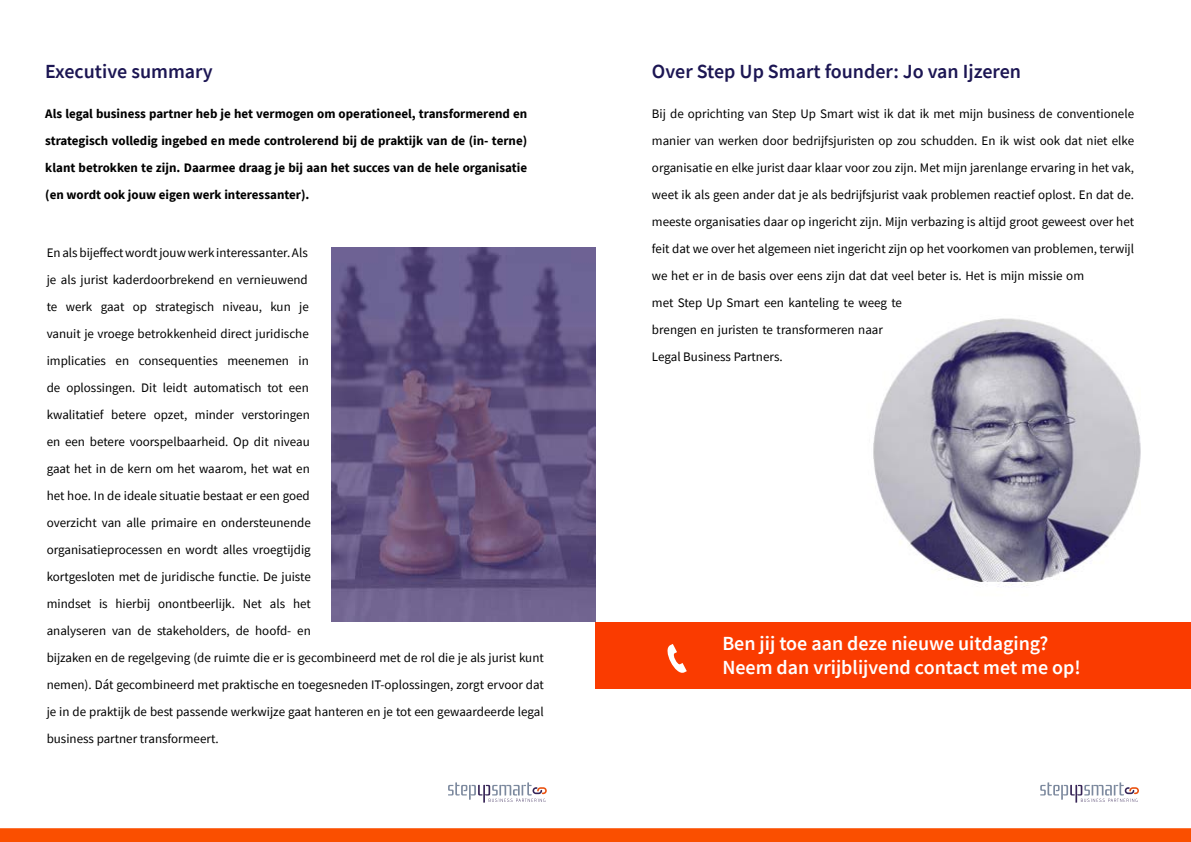
<style>
.page{position:relative;width:1191px;height:842px;background:#fff}
.page>*{position:absolute;margin:0;border:0;box-sizing:border-box;transform-origin:0 0}
.t1{font:600 20px/24px "Source Sans Pro";color:#fff}
.t2{font:600 20px "Source Sans Pro";color:#1c1653}
.t3{font:13px/27px "Source Sans Pro";color:#000}
.t4{font:700 13px/27px "Source Sans Pro";color:#000;text-align:justify}
</style>
<div class="page">
<svg style="left:0;top:828px;width:1191px;height:14px;background:#fa5104"></svg>
<svg style="left:448px;top:782px;width:99px;height:21px"></svg>
<svg style="left:1040px;top:782px;width:99px;height:21px"></svg>
<img style="left:873px;top:318px;width:268px;height:269px">
<div style="left:595px;top:623px;width:596px;height:66px;background:#fa3b00"></div>
<img style="left:331px;top:247px;width:264px;height:374px">
<svg style="left:667px;top:644px;width:20px;height:29px"></svg>
<h1 class="t2" style="left:45px;top:59px;width:169px">Executive summary</h1>
<p class="t4" style="left:45px;top:100px;width:483px">Als legal business partner heb je het vermogen om operationeel, transformerend en strategisch volledig ingebed en mede controlerend bij de praktijk van de (in- terne) klant betrokken te zijn. Daarmee draag je bij aan het succes van de hele organisatie (en wordt ook jouw eigen werk interessanter).</p>
<p class="t3" style="left:47px;top:239px;width:499px">En als bijeffect wordt jouw werk interessanter. Als<br>je als jurist kaderdoorbrekend en vernieuwend<br>te werk gaat op strategisch niveau, kun je<br>vanuit je vroege betrokkenheid direct juridische<br>implicaties en consequenties meenemen in<br>de oplossingen. Dit leidt automatisch tot een<br>kwalitatief betere opzet, minder verstoringen<br>en een betere voorspelbaarheid. Op dit niveau<br>gaat het in de kern om het waarom, het wat en<br>het hoe. In de ideale situatie bestaat er een goed<br>overzicht van alle primaire en ondersteunende<br>organisatieprocessen en wordt alles vroegtijdig<br>kortgesloten met de juridische functie. De juiste<br>mindset is hierbij onontbeerlijk. Net als het<br>analyseren van de stakeholders, de hoofd- en<br>bijzaken en de regelgeving (de ruimte die er is gecombineerd met de rol die je als jurist kunt nemen). Dát gecombineerd met praktische en toegesneden IT-oplossingen, zorgt ervoor dat je in de praktijk de best passende werkwijze gaat hanteren en je tot een gewaardeerde legal business partner transformeert.</p>
<h1 class="t2" style="left:652px;top:59px;width:371px">Over Step Up Smart founder: Jo van Ijzeren</h1>
<p class="t3" style="left:652px;top:101px;width:484px">Bij de oprichting van Step Up Smart wist ik dat ik met mijn business de conventionele manier van werken door bedrijfsjuristen op zou schudden. En ik wist ook dat niet elke organisatie en elke jurist daar klaar voor zou zijn. Met mijn jarenlange ervaring in het vak, weet ik als geen ander dat je als bedrijfsjurist vaak problemen reactief oplost. En dat de. meeste organisaties daar op ingericht zijn. Mijn verbazing is altijd groot geweest over het feit dat we over het algemeen niet ingericht zijn op het voorkomen van problemen, terwijl we het er in de basis over eens zijn dat dat veel beter is. Het is mijn missie om<br>met Step Up Smart een kanteling te weeg te<br>brengen en juristen te transformeren naar<br>Legal Business Partners.</p>
<h1 class="t1" style="left:722px;top:631px;width:360px">Ben jij toe aan deze nieuwe uitdaging?<br>Neem dan vrijblijvend contact met me op!</h1>
</div>
